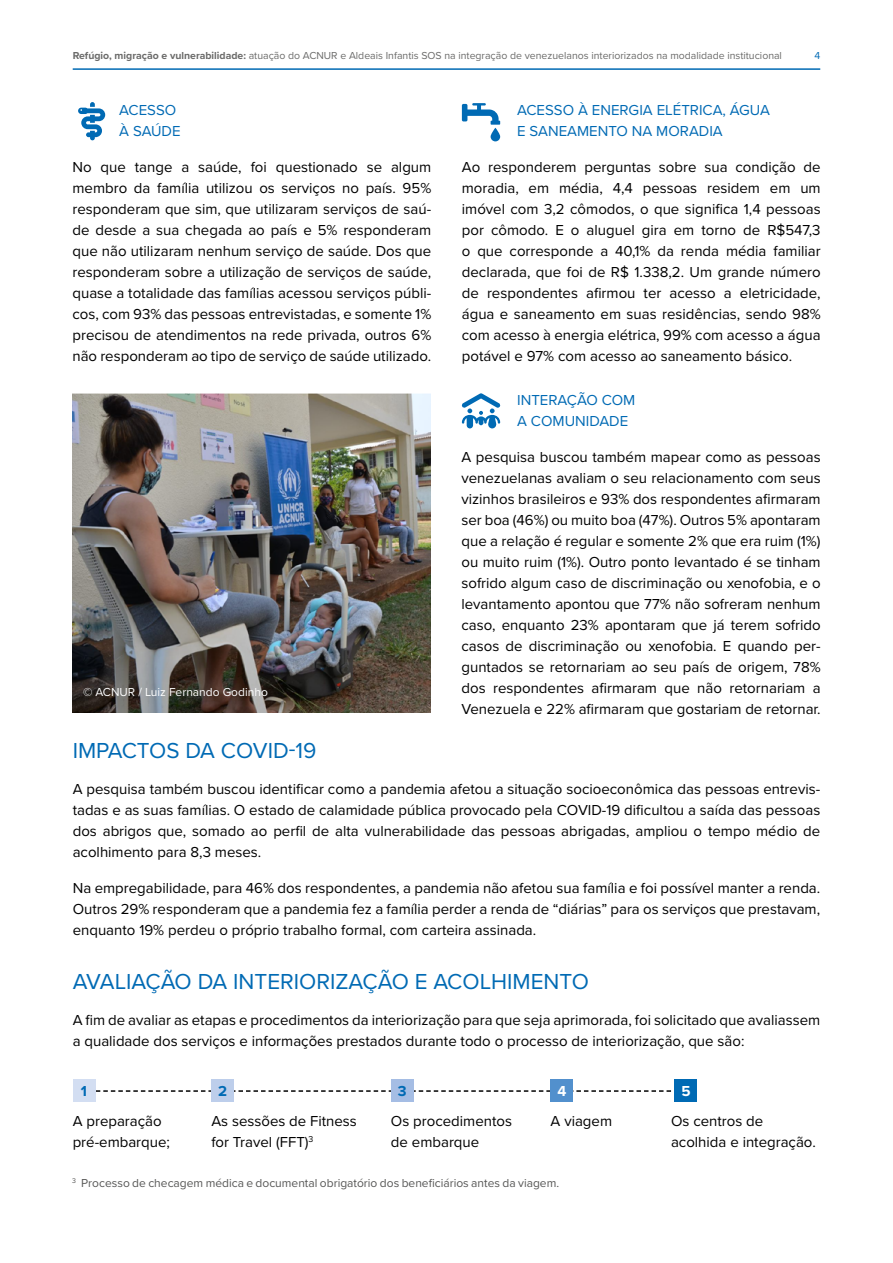
<style>
.page{position:relative;width:893px;height:1263px;background:#fff}
.page>*{position:absolute;margin:0;border:0;box-sizing:border-box;transform-origin:0 0}
.t1{font:22.5px "Proxima Nova";color:#006ab4}
.t2{font:15px/21px "Proxima Nova";color:#000;text-align:justify}
.t3{font:15px/21px "Proxima Nova";color:#006ab4}
.t4{font:700 15px "Proxima Nova";color:#006ab4}
.t5{font:700 15px "Proxima Nova";color:#fff}
.t6{font:12px "Proxima Nova";color:#575756}
.t7{font:12px "Proxima Nova";color:#fff}
.t8{font:10.5px "Proxima Nova";color:#6b6b6a}
.t9{font:10.5px "Proxima Nova";color:#006ab4}
.s1{font-weight:700}
</style>
<div class="page">
<hr style="left:73px;top:68px;width:747px;height:2px;background:#006ab4">
<svg style="left:95px;top:1090px;width:580px;height:2px"></svg>
<div style="left:73px;top:1079px;width:22px;height:22px;background:#d3def2"></div>
<div style="left:211px;top:1079px;width:23px;height:22px;background:#bdceeb"></div>
<div style="left:391px;top:1079px;width:23px;height:22px;background:#a5bde4"></div>
<div style="left:551px;top:1079px;width:22px;height:22px;background:#5290cd"></div>
<div style="left:675px;top:1079px;width:22px;height:22px;background:#006ab4"></div>
<img style="left:72px;top:394px;width:358px;height:319px">
<svg style="left:78px;top:102px;width:27px;height:38px"></svg>
<svg style="left:462px;top:393px;width:38px;height:35px"></svg>
<svg style="left:462px;top:103px;width:38px;height:38px"></svg>
<p class="t8" style="left:73px;top:48px;width:711px"><span class="s1">Refúgio, migração e vulnerabilidade:</span> atuação do ACNUR e Aldeais Infantis SOS na integração de venezuelanos interiorizados na modalidade institucional</p>
<p class="t9" style="left:814px;top:47px;width:7px">4</p>
<p class="t3" style="left:119px;top:99px;width:63px">ACESSO<br>À SAÚDE</p>
<p class="t2" style="left:72px;top:156px;width:360px">No que tange a saúde, foi questionado se algum membro da família utilizou os serviços no país. 95% responderam que sim, que utilizaram serviços de saú&shy;de desde a sua chegada ao país e 5% responderam que não utilizaram nenhum serviço de saúde. Dos que responderam sobre a utilização de serviços de saúde, quase a totalidade das famílias acessou serviços públi&shy;cos, com 93% das pessoas entrevistadas, e somente 1% precisou de atendimentos na rede privada, outros 6% não responderam ao tipo de serviço de saúde utilizado.</p>
<p class="t7" style="left:83px;top:683px;width:186px">© ACNUR / Luiz Fernando Godinho</p>
<p class="t3" style="left:517px;top:99px;width:254px">ACESSO À ENERGIA ELÉTRICA, ÁGUA<br>E SANEAMENTO NA MORADIA</p>
<p class="t2" style="left:462px;top:156px;width:360px">Ao responderem perguntas sobre sua condição de moradia, em média, 4,4 pessoas residem em um imóvel com 3,2 cômodos, o que significa 1,4 pessoas por cômodo. E o aluguel gira em torno de R$547,3 o que corresponde a 40,1% da renda média familiar declarada, que foi de R$ 1.338,2. Um grande número de respondentes afirmou ter acesso a eletricidade, água e saneamento em suas residências, sendo 98% com acesso à energia elétrica, 99% com acesso a água potável e 97% com acesso ao saneamento básico.</p>
<p class="t3" style="left:517px;top:389px;width:120px">INTERAÇÃO COM<br>A COMUNIDADE</p>
<p class="t2" style="left:461px;top:446px;width:361px">A pesquisa buscou também mapear como as pessoas venezuelanas avaliam o seu relacionamento com seus vizinhos brasileiros e 93% dos respondentes afirmaram ser boa (46%) ou muito boa (47%). Outros 5% apontaram que a relação é regular e somente 2% que era ruim (1%) ou muito ruim (1%). Outro ponto levantado é se tinham sofrido algum caso de discriminação ou xenofobia, e o levantamento apontou que 77% não sofreram nenhum caso, enquanto 23% apontaram que já terem sofrido casos de discriminação ou xenofobia. E quando per&shy;guntados se retornariam ao seu país de origem, 78% dos respondentes afirmaram que não retornariam a Venezuela e 22% afirmaram que gostariam de retornar.</p>
<h1 class="t1" style="left:73px;top:733px;width:245px">IMPACTOS DA COVID-19</h1>
<p class="t2" style="left:73px;top:777px;width:749px">A pesquisa também buscou identificar como a pandemia afetou a situação socioeconômica das pessoas entrevis&shy;tadas e as suas famílias. O estado de calamidade pública provocado pela COVID-19 dificultou a saída das pessoas dos abrigos que, somado ao perfil de alta vulnerabilidade das pessoas abrigadas, ampliou o tempo médio de acolhimento para 8,3 meses.</p>
<p class="t2" style="left:73px;top:876px;width:749px">Na empregabilidade, para 46% dos respondentes, a pandemia não afetou sua família e foi possível manter a renda.<br>Outros 29% responderam que a pandemia fez a família perder a renda de “diárias” para os serviços que prestavam, enquanto 19% perdeu o próprio trabalho formal, com carteira assinada.</p>
<h1 class="t1" style="left:73px;top:964px;width:518px">AVALIAÇÃO DA INTERIORIZAÇÃO E ACOLHIMENTO</h1>
<p class="t2" style="left:73px;top:1008px;width:749px">A fim de avaliar as etapas e procedimentos da interiorização para que seja aprimorada, foi solicitado que avaliassem a qualidade dos serviços e informações prestados durante todo o processo de interiorização, que são:</p>
<p class="t4" style="left:81px;top:1080px;width:8px">1</p>
<p class="t4" style="left:218px;top:1080px;width:10px">2</p>
<p class="t4" style="left:398px;top:1080px;width:10px">3</p>
<p class="t5" style="left:557px;top:1080px;width:10px">4</p>
<p class="t5" style="left:681px;top:1080px;width:11px">5</p>
<p class="t2" style="left:73px;top:1110px;width:99px">A preparação pré-embarque;</p>
<p class="t2" style="left:211px;top:1110px;width:147px">As sessões de Fitness for Travel (FFT)<sup>3</sup></p>
<p class="t2" style="left:391px;top:1110px;width:123px">Os procedimentos de embarque</p>
<p class="t2" style="left:551px;top:1110px;width:63px">A viagem</p>
<p class="t2" style="left:671px;top:1110px;width:146px">Os centros de acolhida e integração.</p>
<p class="t6" style="left:72px;top:1174px;width:488px"><sup>3</sup> Processo de checagem médica e documental obrigatório dos beneficiários antes da viagem.</p>
</div>
